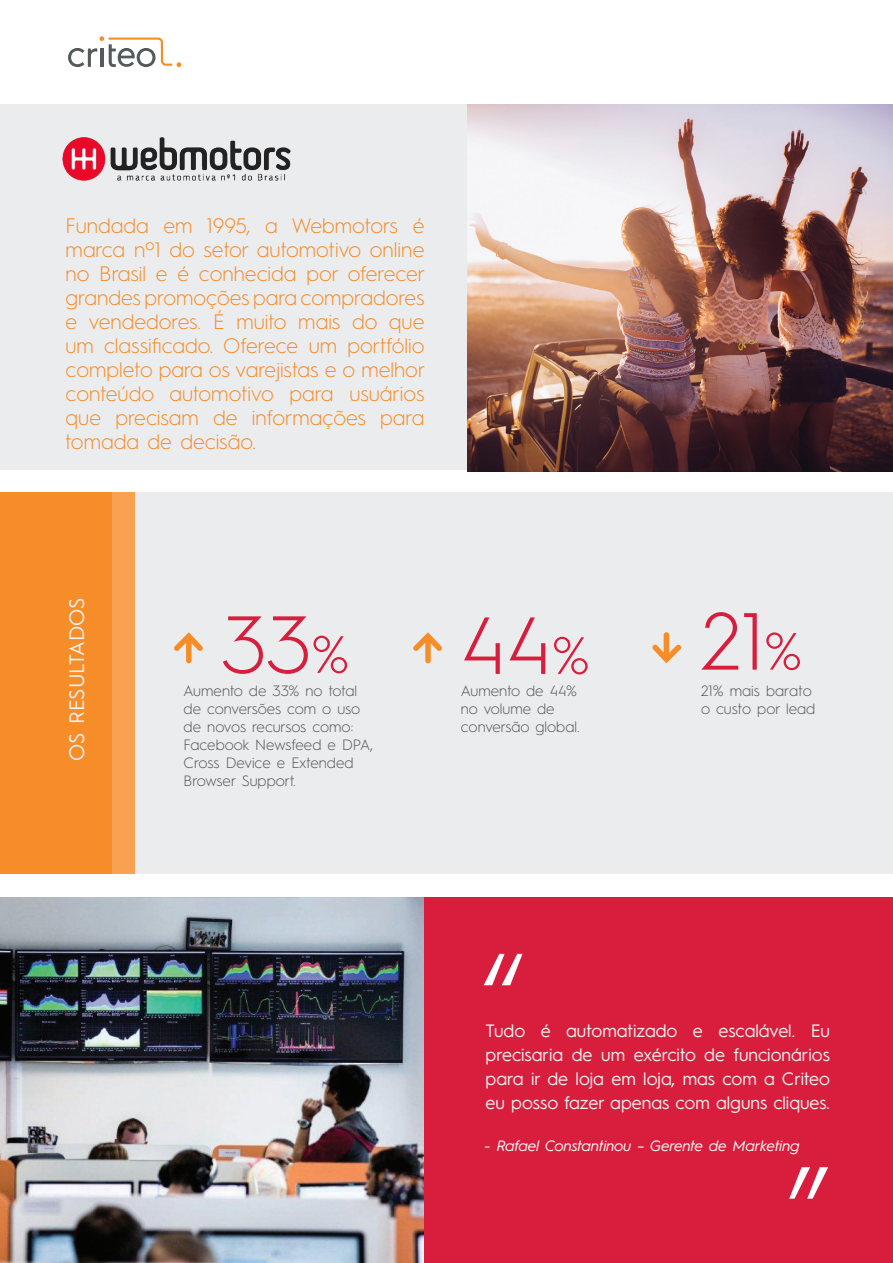
<style>
.page{position:relative;width:893px;height:1263px;background:#fff}
.page>*{position:absolute;margin:0;border:0;box-sizing:border-box;transform-origin:0 0}
.t1{font:300 81px "Hurme Geometric Sans 1";color:#d81d3d}
.t2{font:300 21px/24px "Hurme Geometric Sans 1";color:#f68d29;text-align:justify}
.t3{font:21px "Hurme Geometric Sans 1";letter-spacing:-.005em;color:#f1f1f1}
.t4{font:18px/24px "Hurme Geometric Sans 1";color:#f1f1f1;text-align:justify}
.t5{font:300 15px/18px "Hurme Geometric Sans 1";color:#545759}
.t6{font:italic 15px "Hurme Geometric Sans 1";color:#fdfefe}
.s1{font-size:52.5px}
</style>
<div class="page">
<div style="left:423px;top:897px;width:470px;height:366px;background:#d81d3d"></div>
<div style="left:0;top:493px;width:112px;height:381px;background:#f68d29"></div>
<div style="left:112px;top:493px;width:24px;height:381px;background:#f8a151"></div>
<div style="left:136px;top:493px;width:757px;height:381px;background:#ebeced"></div>
<div style="left:0;top:104px;width:471px;height:366px;background:#ebeced"></div>
<svg style="left:174px;top:632px;width:29px;height:31px"></svg>
<svg style="left:413px;top:632px;width:29px;height:31px"></svg>
<svg style="left:652px;top:632px;width:29px;height:31px"></svg>
<svg style="left:789px;top:1167px;width:39px;height:32px"></svg>
<svg style="left:484px;top:954px;width:38px;height:31px"></svg>
<img style="left:1px;top:897px;width:422px;height:366px">
<img style="left:467px;top:104px;width:426px;height:367px">
<svg style="left:68px;top:36px;width:113px;height:31px"></svg>
<img style="left:63px;top:137px;width:228px;height:44px">
<p class="t2" style="left:66px;top:212px;width:361px">Fundada em 1995, a Webmotors é marca nº1 do setor automotivo online no Brasil e é conhecida por oferecer grandes promoções para compradores e vendedores. É muito mais do que um classificado. Oferece um portfólio completo para os varejistas e o melhor conteúdo automotivo para usuários que precisam de informações para tomada de decisão.</p>
<p class="t3" style="left:62px;top:760px;width:164px;rotate:-90deg">OS RESULTADOS</p>
<h1 class="t1" style="left:222px;top:589px;width:129px">33<span class="s1">%</span></h1>
<p class="t5" style="left:184px;top:681px;width:191px">Aumento de 33% no total de conversões com o uso de novos recursos como:<br>Facebook Newsfeed e DPA,<br>Cross Device e Extended<br>Browser Support.</p>
<h1 class="t1" style="left:461px;top:591px;width:130px">44<span class="s1">%</span></h1>
<p class="t5" style="left:461px;top:681px;width:120px">Aumento de 44% no volume de conversão global.</p>
<h1 class="t1" style="left:701px;top:586px;width:102px">21<span class="s1">%</span></h1>
<p class="t5" style="left:701px;top:681px;width:116px">21% mais barato o custo por lead</p>
<p class="t4" style="left:486px;top:1017px;width:346px">Tudo é automatizado e escalável. Eu precisaria de um exército de funcionários para ir de loja em loja, mas com a Criteo eu posso fazer apenas com alguns cliques.</p>
<p class="t6" style="left:485px;top:1135px;width:316px">- Rafael Constantinou – Gerente de Marketing</p>
</div>
